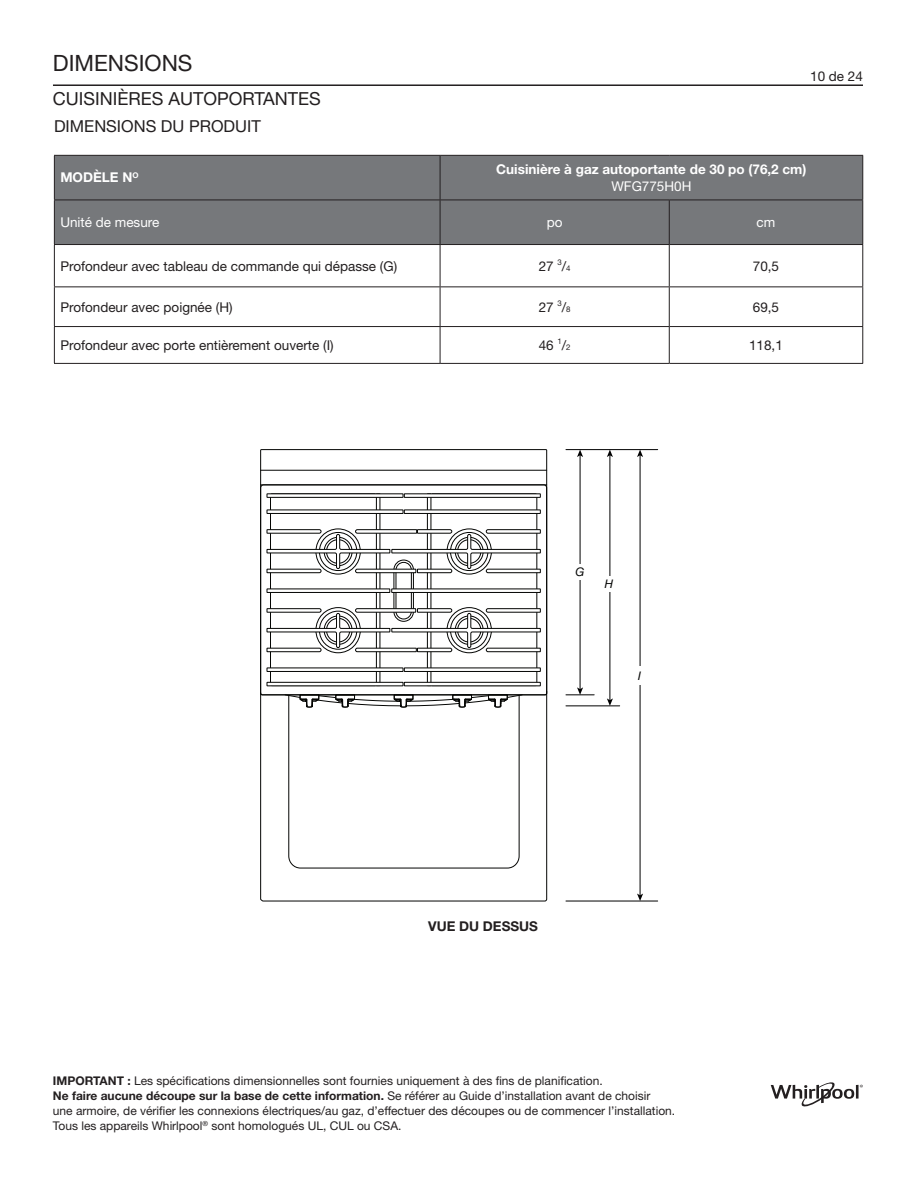
<style>
.page{position:relative;width:918px;height:1188px;background:#fff}
.page>*{position:absolute;margin:0;border:0;box-sizing:border-box;transform-origin:0 0}
.t1{font:22.5px "Helvetica Neue LT Std";color:#231f20}
.t2{font:18px "Helvetica Neue LT Std";color:#231f20}
.t3{font:16.5px "Helvetica Neue LT Std";color:#231f20}
.t4{font:13.5px "Helvetica Neue LT Std";color:#231f20}
.t5{font:700 13.5px "Helvetica Neue LT Std";color:#fff}
.t6{font:13.5px "Helvetica Neue LT Std";color:#fff}
.t7{font:700 13.5px "Helvetica Neue LT Std";color:#231f20}
.t8{font:12px/15px "Helvetica Neue LT Std";color:#231f20}
.t9{font:italic 12px "Neue Helvetica BQ";color:#040504}
.s1{font-size:7.8px}
.s2{font-weight:700}
</style>
<div class="page">
<hr style="left:53px;top:84px;width:810px;height:2px;background:#231f20">
<hr style="left:856px;top:1085px;width:3px;height:14px;background:#231f20">
<svg style="left:771px;top:1082px;width:83px;height:24px"></svg>
<div style="left:55px;top:156px;width:807px;height:88px;background:#76787b"></div>
<hr style="left:440px;top:245px;width:1px;height:41px;background:#231f20">
<hr style="left:669px;top:245px;width:1px;height:41px;background:#231f20">
<hr style="left:862px;top:245px;width:1px;height:41px;background:#231f20">
<hr style="left:54px;top:286px;width:386px;height:1px;background:#231f20">
<hr style="left:440px;top:286px;width:229px;height:1px;background:#231f20">
<hr style="left:440px;top:287px;width:1px;height:39px;background:#231f20">
<hr style="left:669px;top:286px;width:194px;height:1px;background:#231f20">
<hr style="left:669px;top:287px;width:1px;height:39px;background:#231f20">
<hr style="left:862px;top:287px;width:1px;height:39px;background:#231f20">
<hr style="left:54px;top:326px;width:386px;height:1px;background:#231f20">
<hr style="left:440px;top:326px;width:229px;height:1px;background:#231f20">
<hr style="left:440px;top:327px;width:1px;height:36px;background:#231f20">
<hr style="left:669px;top:326px;width:194px;height:1px;background:#231f20">
<hr style="left:669px;top:327px;width:1px;height:36px;background:#231f20">
<hr style="left:862px;top:327px;width:1px;height:36px;background:#231f20">
<hr style="left:440px;top:363px;width:229px;height:1px;background:#231f20">
<hr style="left:669px;top:363px;width:194px;height:1px;background:#231f20">
<hr style="left:862px;top:156px;width:1px;height:44px;background:#231f20">
<hr style="left:440px;top:200px;width:229px;height:1px;background:#231f20">
<hr style="left:440px;top:200px;width:1px;height:44px;background:#231f20">
<hr style="left:669px;top:200px;width:194px;height:1px;background:#231f20">
<hr style="left:669px;top:200px;width:1px;height:44px;background:#231f20">
<hr style="left:862px;top:200px;width:1px;height:44px;background:#231f20">
<hr style="left:54px;top:245px;width:1px;height:41px;background:#231f20">
<hr style="left:54px;top:287px;width:1px;height:39px;background:#231f20">
<hr style="left:54px;top:327px;width:1px;height:36px;background:#231f20">
<hr style="left:54px;top:363px;width:386px;height:1px;background:#231f20">
<hr style="left:440px;top:156px;width:1px;height:44px;background:#231f20">
<hr style="left:54px;top:200px;width:386px;height:1px;background:#231f20">
<hr style="left:54px;top:155px;width:386px;height:1px;background:#231f20">
<hr style="left:54px;top:156px;width:1px;height:44px;background:#231f20">
<hr style="left:440px;top:155px;width:229px;height:1px;background:#231f20">
<hr style="left:669px;top:155px;width:194px;height:1px;background:#231f20">
<hr style="left:54px;top:200px;width:1px;height:44px;background:#231f20">
<hr style="left:54px;top:244px;width:386px;height:1px;background:#231f20">
<hr style="left:440px;top:244px;width:229px;height:1px;background:#231f20">
<hr style="left:669px;top:244px;width:194px;height:1px;background:#231f20">
<hr style="left:566px;top:901px;width:92px;height:1px;background:#000">
<hr style="left:566px;top:449px;width:92px;height:1px;background:#000">
<hr style="left:566px;top:705px;width:54px;height:1px;background:#000">
<hr style="left:580px;top:455px;width:1px;height:235px;background:#000">
<svg style="left:577px;top:450px;width:6px;height:7px"></svg>
<svg style="left:566px;top:687px;width:28px;height:8px"></svg>
<div style="left:573px;top:564px;width:14px;height:15px;background:#fff"></div>
<hr style="left:610px;top:455px;width:1px;height:246px;background:#000">
<svg style="left:607px;top:450px;width:6px;height:7px"></svg>
<svg style="left:607px;top:698px;width:6px;height:8px"></svg>
<div style="left:603px;top:576px;width:14px;height:15px;background:#fff"></div>
<hr style="left:640px;top:455px;width:1px;height:441px;background:#000">
<svg style="left:637px;top:450px;width:6px;height:7px"></svg>
<svg style="left:637px;top:894px;width:6px;height:7px"></svg>
<div style="left:633px;top:666px;width:14px;height:18px;background:#fff"></div>
<svg style="left:260px;top:449px;width:287px;height:35px"></svg>
<hr style="left:261px;top:470px;width:286px;height:1px;background:#040503">
<svg style="left:260px;top:696px;width:287px;height:206px"></svg>
<svg style="left:260px;top:484px;width:287px;height:212px"></svg>
<svg style="left:266px;top:493px;width:275px;height:376px"></svg>
<h1 class="t1" style="left:53px;top:49px;width:141px">DIMENSIONS</h1>
<h2 class="t2" style="left:53px;top:88px;width:269px">CUISINIÈRES AUTOPORTANTES</h2>
<p class="t4" style="left:810px;top:68px;width:54px">10 de 24</p>
<p class="t3" style="left:54px;top:116px;width:208px">DIMENSIONS DU PRODUIT</p>
<p class="t5" style="left:60px;top:169px;width:80px">MODÈLE N<sup>O</sup></p>
<p class="t5" style="left:496px;top:161px;width:312px">Cuisinière à gaz autoportante de 30 po (76,2 cm)</p>
<p class="t6" style="left:611px;top:178px;width:82px">WFG775H0H</p>
<p class="t6" style="left:60px;top:214px;width:101px">Unité de mesure</p>
<p class="t6" style="left:547px;top:214px;width:17px">po</p>
<p class="t6" style="left:757px;top:214px;width:20px">cm</p>
<p class="t4" style="left:60px;top:258px;width:338px">Profondeur avec tableau de commande qui dépasse (G)</p>
<p class="t4" style="left:539px;top:258px;width:34px">27 <sup>3</sup>/<span class="s1">4</span></p>
<p class="t4" style="left:753px;top:258px;width:28px">70,5</p>
<p class="t4" style="left:60px;top:299px;width:174px">Profondeur avec poignée (H)</p>
<p class="t4" style="left:539px;top:299px;width:34px">27 <sup>3</sup>/<span class="s1">8</span></p>
<p class="t4" style="left:753px;top:299px;width:28px">69,5</p>
<p class="t4" style="left:60px;top:337px;width:275px">Profondeur avec porte entièrement ouverte (I)</p>
<p class="t4" style="left:539px;top:337px;width:34px">46 <sup>1</sup>/<span class="s1">2</span></p>
<p class="t4" style="left:749px;top:337px;width:35px">118,1</p>
<p class="t9" style="left:576px;top:565px;width:10px">G</p>
<p class="t9" style="left:605px;top:576px;width:10px">H</p>
<p class="t9" style="left:638px;top:668px;width:4px">I</p>
<p class="t7" style="left:428px;top:918px;width:111px">VUE DU DESSUS</p>
<p class="t8" style="left:53px;top:1073px;width:624px"><span class="s2">IMPORTANT :</span> Les spécifications dimensionnelles sont fournies uniquement à des fins de planification.<br><span class="s2">Ne faire aucune découpe sur la base de cette information.</span> Se référer au Guide d’installation avant de choisir<br>une armoire, de vérifier les connexions électriques/au gaz, d’effectuer des découpes ou de commencer l’installation.<br>Tous les appareils Whirlpool<sup>®</sup> sont homologués UL, CUL ou CSA.</p>
</div>
